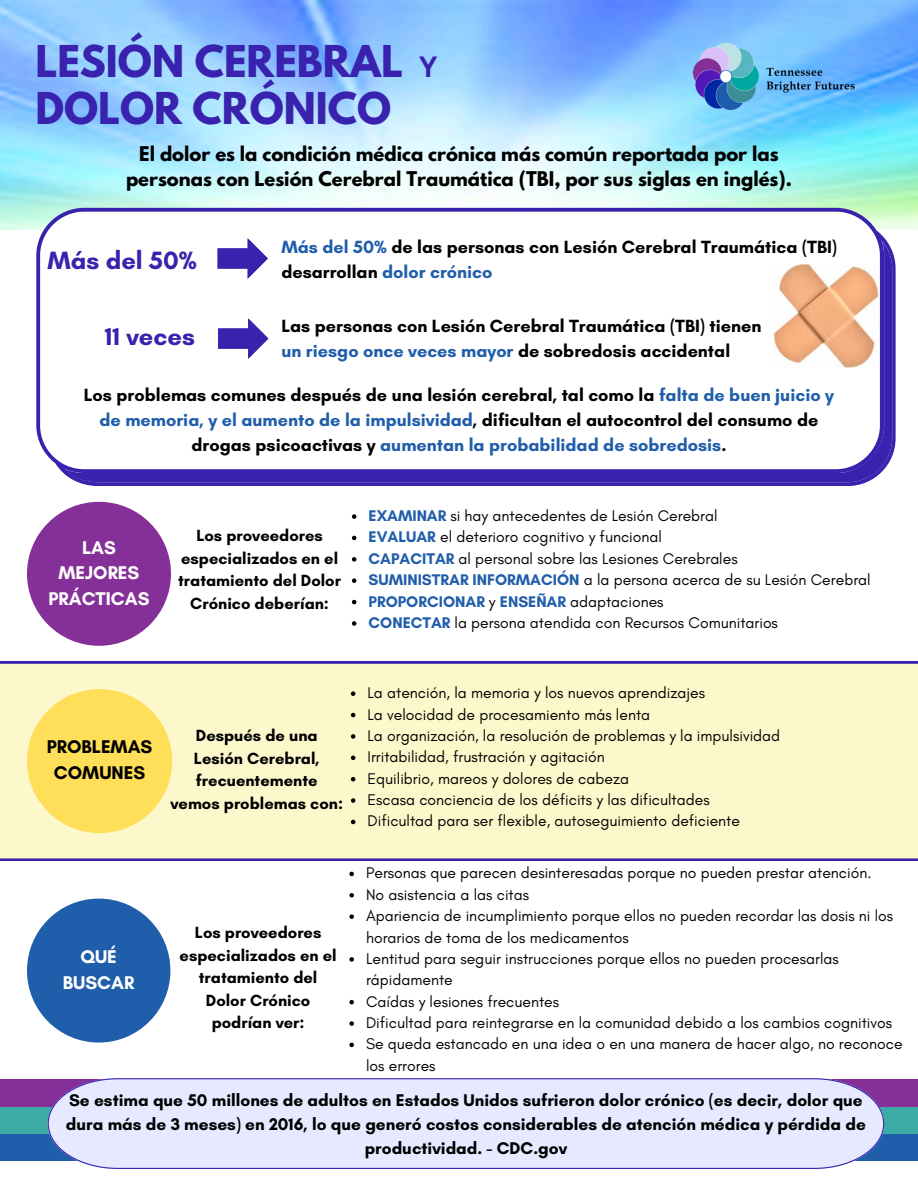
<style>
.page{position:relative;width:918px;height:1188px;background:#fff}
.page>*{position:absolute;margin:0;border:0;box-sizing:border-box;transform-origin:0 0}
.t1{font:700 38.85px/46.5px "League Spartan";color:#3922ae}
.t2{font:700 28.5px "Canva Sans";color:#3922ae}
.t3{font:700 25.5px "Glacial Indifference";color:#3922ae}
.t4{font:700 18.75px/25.8px "Glacial Indifference";color:#fff;text-align:center}
.t5{font:700 18.75px/25.8px "Glacial Indifference";color:#000;text-align:center}
.t6{font:700 18px/24.8px "Glacial Indifference";color:#000}
.t7{font:700 18px/24.8px "League Spartan";color:#000;text-align:center}
.t8{font:700 17.25px/23.7px "Glacial Indifference";color:#000;text-align:center}
.t9{font:700 16.5px/22.5px "Glacial Indifference";color:#000;text-align:center}
.t10{font:15.75px/21.3px "Glacial Indifference";color:#000}
.t11{font:700 15.75px "Glacial Indifference";color:#205eab}
.s1{color:#205eab}
.s2{font-weight:700;color:#205eab}
.s3{font-weight:400;color:#000}
</style>
<div class="page">
<img style="left:0;top:0;width:918px;height:230px">
<img style="left:690px;top:39px;width:170px;height:74px">
<svg style="left:36px;top:208px;width:860px;height:278px"></svg>
<svg style="left:218px;top:238px;width:50px;height:41px"></svg>
<div style="left:0;top:662px;width:918px;height:199px;background:#fdf8cb"></div>
<div style="left:27px;top:689px;width:145px;height:144px;background:#ffde59;border-radius:50%"></div>
<div style="left:27px;top:899px;width:143px;height:144px;background:#1f5eaa;border-radius:50%"></div>
<div style="left:27px;top:502px;width:144px;height:144px;background:#853098;border-radius:50%"></div>
<div style="left:0;top:1133px;width:918px;height:27px;background:#1f5eaa"></div>
<div style="left:0;top:1107px;width:918px;height:27px;background:#3caba5"></div>
<div style="left:0;top:1080px;width:918px;height:27px;background:#853098"></div>
<svg style="left:218px;top:318px;width:50px;height:41px"></svg>
<svg style="left:48px;top:1078px;width:836px;height:91px;background:#dddffa"></svg>
<img style="left:774px;top:265px;width:105px;height:102px">
<svg style="left:351px;top:691px;width:4px;height:5px"></svg>
<svg style="left:351px;top:713px;width:4px;height:4px"></svg>
<svg style="left:351px;top:734px;width:4px;height:5px"></svg>
<svg style="left:351px;top:756px;width:4px;height:4px"></svg>
<svg style="left:351px;top:777px;width:4px;height:4px"></svg>
<svg style="left:351px;top:798px;width:4px;height:5px"></svg>
<svg style="left:351px;top:820px;width:4px;height:4px"></svg>
<svg style="left:349px;top:872px;width:5px;height:4px"></svg>
<svg style="left:349px;top:893px;width:5px;height:5px"></svg>
<svg style="left:349px;top:914px;width:5px;height:5px"></svg>
<svg style="left:349px;top:957px;width:5px;height:5px"></svg>
<svg style="left:349px;top:1000px;width:5px;height:4px"></svg>
<svg style="left:349px;top:1021px;width:5px;height:5px"></svg>
<svg style="left:349px;top:1043px;width:5px;height:4px"></svg>
<svg style="left:352px;top:514px;width:4px;height:5px"></svg>
<svg style="left:352px;top:536px;width:4px;height:4px"></svg>
<svg style="left:352px;top:557px;width:4px;height:5px"></svg>
<svg style="left:352px;top:578px;width:4px;height:5px"></svg>
<svg style="left:352px;top:600px;width:4px;height:4px"></svg>
<svg style="left:352px;top:621px;width:4px;height:5px"></svg>
<h4 class="t1" style="left:35px;top:43px;width:369px">LESIÓN CEREBRAL<br>DOLOR CRÓNICO</h4>
<h2 class="t7" style="left:126px;top:144px;width:667px">El dolor es la condición médica crónica más común reportada por las personas con Lesión Cerebral Traumática (TBI, por sus siglas en inglés).</h2>
<p class="t2" style="left:419px;top:47px;width:20px">Y</p>
<h4 class="t3" style="left:47px;top:245px;width:151px">Más del 50%</h4>
<p class="t6" style="left:281px;top:235px;width:557px"><span class="s1">Más del 50%</span> de las personas con Lesión Cerebral Traumática (TBI) desarrollan <span class="s1">dolor crónico</span></p>
<h4 class="t6" style="left:281px;top:313px;width:482px">Las personas con Lesión Cerebral Traumática (TBI) tienen <span class="s1">un riesgo once veces mayor</span> de sobredosis accidental</h4>
<h4 class="t6" style="left:84px;top:383px;width:752px;text-align:center">Los problemas comunes después de una lesión cerebral, tal como la <span class="s1">falta de buen juicio y de memoria, y el aumento de la impulsividad</span>, dificultan el autocontrol del consumo de drogas psicoactivas y <span class="s1">aumentan la probabilidad de sobredosis</span>.</h4>
<h2 class="t3" style="left:105px;top:321px;width:92px">11 veces</h2>
<h1 class="t4" style="left:48px;top:534px;width:103px">LAS<br>MEJORES<br>PRÁCTICAS</h1>
<h5 class="t9" style="left:178px;top:524px;width:164px">Los proveedores especializados en el tratamiento del Dolor<br>Crónico deberían:</h5>
<p class="t5" style="left:47px;top:734px;width:107px">PROBLEMAS<br>COMUNES</p>
<h3 class="t9" style="left:170px;top:724px;width:174px">Después de una<br>Lesión Cerebral, frecuentemente vemos problemas con:</h3>
<p class="t4" style="left:63px;top:943px;width:73px">QUÉ<br>BUSCAR</p>
<p class="t9" style="left:180px;top:921px;width:159px">Los proveedores especializados en el tratamiento del<br>Dolor Crónico podrían ver:</p>
<h3 class="t10" style="left:369px;top:505px;width:351px"><span class="s2">EXAMINAR</span> si hay antecedentes de Lesión Cerebral</h3>
<h5 class="t10" style="left:369px;top:526px;width:295px"><span class="s2">EVALUAR</span> el deterioro cognitivo y funcional</h5>
<p class="t10" style="left:369px;top:548px;width:371px"><span class="s2">CAPACITAR</span> al personal sobre las Lesiones Cerebrales</p>
<p class="t10" style="left:369px;top:569px;width:504px"><span class="s2">SUMINISTRAR INFORMACIÓN</span> a la persona acerca de su Lesión Cerebral</p>
<p class="t11" style="left:369px;top:592px;width:297px">PROPORCIONAR <span class="s3">y</span> ENSEÑAR <span class="s3">adaptaciones</span></p>
<p class="t10" style="left:369px;top:612px;width:411px"><span class="s2">CONECTAR</span> la persona atendida con Recursos Comunitarios</p>
<p class="t10" style="left:368px;top:682px;width:339px">La atención, la memoria y los nuevos aprendizajes</p>
<p class="t10" style="left:368px;top:703px;width:284px">La velocidad de procesamiento más lenta</p>
<p class="t10" style="left:368px;top:725px;width:414px">La organización, la resolución de problemas y la impulsividad</p>
<p class="t10" style="left:368px;top:746px;width:239px">Irritabilidad, frustración y agitación</p>
<p class="t10" style="left:368px;top:768px;width:263px">Equilibrio, mareos y dolores de cabeza</p>
<p class="t10" style="left:368px;top:789px;width:344px">Escasa conciencia de los déficits y las dificultades</p>
<h5 class="t10" style="left:368px;top:810px;width:374px">Dificultad para ser flexible, autoseguimiento deficiente</h5>
<p class="t10" style="left:366px;top:862px;width:507px">Personas que parecen desinteresadas porque no pueden prestar atención.</p>
<p class="t10" style="left:366px;top:884px;width:165px">No asistencia a las citas</p>
<p class="t10" style="left:366px;top:905px;width:529px">Apariencia de incumplimiento porque ellos no pueden recordar las dosis ni los horarios de toma de los medicamentos</p>
<p class="t10" style="left:366px;top:948px;width:474px">Lentitud para seguir instrucciones porque ellos no pueden procesarlas rápidamente</p>
<p class="t10" style="left:366px;top:991px;width:195px">Caídas y lesiones frecuentes</p>
<p class="t10" style="left:366px;top:1012px;width:528px">Dificultad para reintegrarse en la comunidad debido a los cambios cognitivos</p>
<h3 class="t10" style="left:366px;top:1033px;width:538px">Se queda estancado en una idea o en una manera de hacer algo, no reconoce los errores</h3>
<p class="t8" style="left:66px;top:1088px;width:802px">Se estima que 50 millones de adultos en Estados Unidos sufrieron dolor crónico (es decir, dolor que dura más de 3 meses) en 2016, lo que generó costos considerables de atención médica y pérdida de productividad. - CDC.gov</p>
</div>
